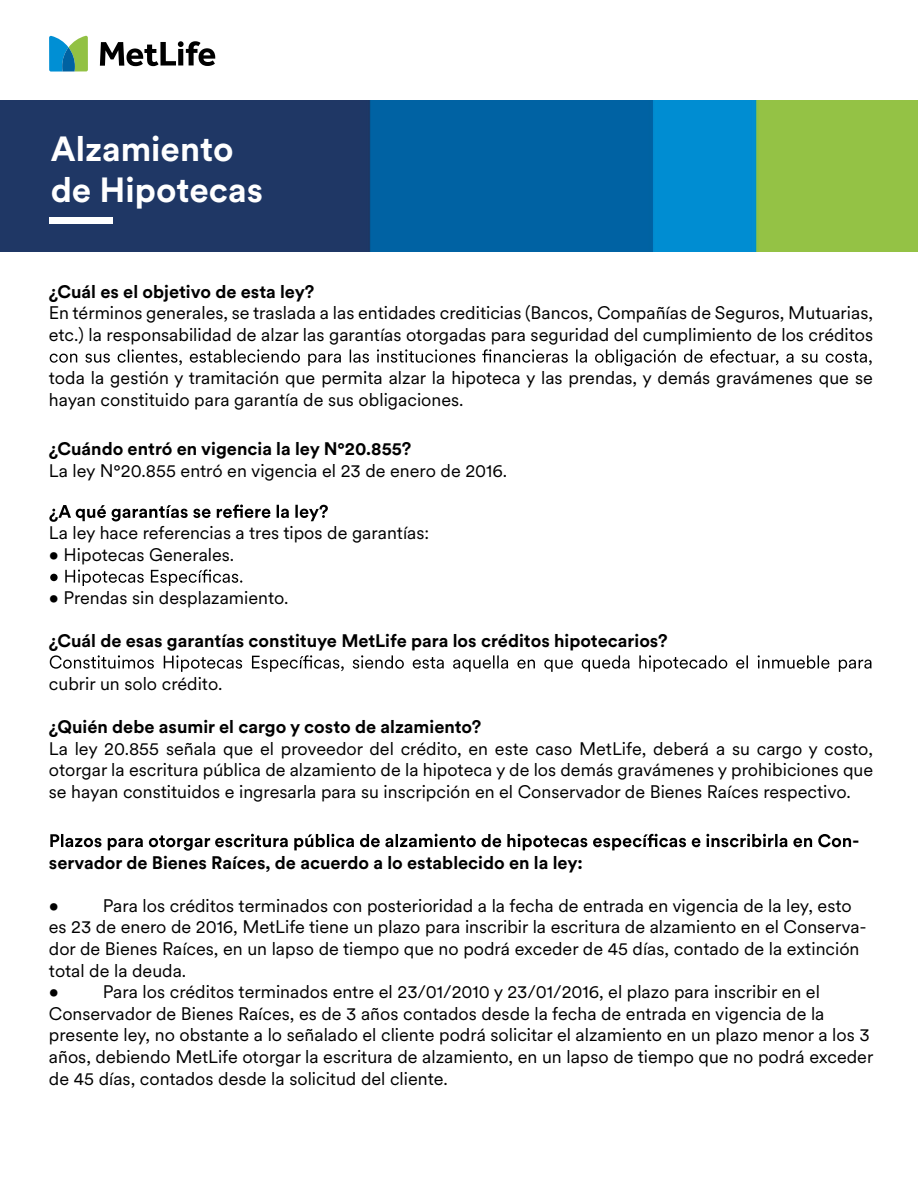
<style>
.page{position:relative;width:918px;height:1188px;background:#fff}
.page>*{position:absolute;margin:0;border:0;box-sizing:border-box;transform-origin:0 0}
.t1{font:700 34.65px/41.5px "Met Life Circular";color:#fff}
.t2{font:18px/21.6px "Met Life Circular";color:#000}
.t3{font:700 18px "Met Life Circular";color:#000}
</style>
<div class="page">
<svg style="left:100px;top:41px;width:115px;height:25px"></svg>
<svg style="left:49px;top:36px;width:39px;height:36px"></svg>
<img style="left:0;top:101px;width:918px;height:150px">
<div style="left:49px;top:217px;width:64px;height:7px;background:#fff"></div>
<svg style="left:50px;top:349px;width:822px;height:17px"></svg>
<svg style="left:50px;top:655px;width:822px;height:17px"></svg>
<svg style="left:50px;top:834px;width:801px;height:17px"></svg>
<svg style="left:49px;top:505px;width:279px;height:17px"></svg>
<svg style="left:50px;top:569px;width:192px;height:17px"></svg>
<h1 class="t1" style="left:51px;top:126px;width:214px">Alzamiento de Hipotecas</h1>
<p class="t3" style="left:49px;top:279px;width:267px">¿Cuál es el objetivo de esta ley?</p>
<p class="t2" style="left:49px;top:301px;width:826px">En términos generales, se traslada a las entidades crediticias (Bancos, Compañías de Seguros, Mutuarias, etc.) la responsabilidad de alzar las garantías otorgadas para seguridad del cumplimiento de los créditos</p>
<p class="t2" style="left:49px;top:366px;width:825px">toda la gestión y tramitación que permita alzar la hipoteca y las prendas, y demás gravámenes que se hayan constituido para garantía de sus obligaciones.</p>
<p class="t3" style="left:49px;top:437px;width:364px">¿Cuándo entró en vigencia la ley N°20.855?</p>
<p class="t2" style="left:49px;top:459px;width:460px">La ley N°20.855 entró en vigencia el 23 de enero de 2016.</p>
<p class="t2" style="left:49px;top:522px;width:382px">La ley hace referencias a tres tipos de garantías:</p>
<p class="t2" style="left:49px;top:543px;width:187px">• Hipotecas Generales.</p>
<p class="t2" style="left:49px;top:586px;width:241px">• Prendas sin desplazamiento.</p>
<p class="t3" style="left:49px;top:628px;width:620px">¿Cuál de esas garantías constituye MetLife para los créditos hipotecarios?</p>
<p class="t2" style="left:49px;top:672px;width:175px">cubrir un solo crédito.</p>
<p class="t3" style="left:49px;top:715px;width:434px">¿Quién debe asumir el cargo y costo de alzamiento?</p>
<p class="t2" style="left:49px;top:737px;width:826px;text-align:justify">La ley 20.855 señala que el proveedor del crédito, en este caso MetLife, deberá a su cargo y costo, otorgar la escritura pública de alzamiento de la hipoteca y de los demás gravámenes y prohibiciones que se hayan constituidos e ingresarla para su inscripción en el Conservador de Bienes Raíces respectivo.</p>
<p class="t3" style="left:852px;top:828px;width:9px">-</p>
<p class="t3" style="left:49px;top:850px;width:536px">servador de Bienes Raíces, de acuerdo a lo establecido en la ley:</p>
<p class="t2" style="left:49px;top:894px;width:12px">•</p>
<p class="t3" style="left:47px;top:850px;width:536px">servador de Bienes Raíces, de acuerdo a lo establecido en la ley:</p>
<p class="t2" style="left:47px;top:894px;width:12px">•</p>
<p class="t2" style="left:49px;top:894px;width:819px;text-indent:54px">Para los créditos terminados con posterioridad a la fecha de entrada en vigencia de la ley, esto es 23 de enero de 2016, MetLife tiene un plazo para inscribir la escritura de alzamiento en el Conserva&shy;dor de Bienes Raíces, en un lapso de tiempo que no podrá exceder de 45 días, contado de la extinción total de la deuda.<br>•</p>
<p class="t2" style="left:47px;top:894px;width:819px;text-indent:54px">Para los créditos terminados con posterioridad a la fecha de entrada en vigencia de la ley, esto es 23 de enero de 2016, MetLife tiene un plazo para inscribir la escritura de alzamiento en el Conserva&shy;dor de Bienes Raíces, en un lapso de tiempo que no podrá exceder de 45 días, contado de la extinción total de la deuda.<br>•</p>
<p class="t2" style="left:49px;top:980px;width:826px;text-indent:54px">Para los créditos terminados entre el 23/01/2010 y 23/01/2016, el plazo para inscribir en el Conservador de Bienes Raíces, es de 3 años contados desde la fecha de entrada en vigencia de la presente ley, no obstante a lo señalado el cliente podrá solicitar el alzamiento en un plazo menor a los 3 años, debiendo MetLife otorgar la escritura de alzamiento, en un lapso de tiempo que no podrá exceder de 45 días, contados desde la solicitud del cliente.</p>
<p class="t2" style="left:47px;top:980px;width:826px;text-indent:54px">Para los créditos terminados entre el 23/01/2010 y 23/01/2016, el plazo para inscribir en el Conservador de Bienes Raíces, es de 3 años contados desde la fecha de entrada en vigencia de la presente ley, no obstante a lo señalado el cliente podrá solicitar el alzamiento en un plazo menor a los 3 años, debiendo MetLife otorgar la escritura de alzamiento, en un lapso de tiempo que no podrá exceder de 45 días, contados desde la solicitud del cliente.</p>
</div>
